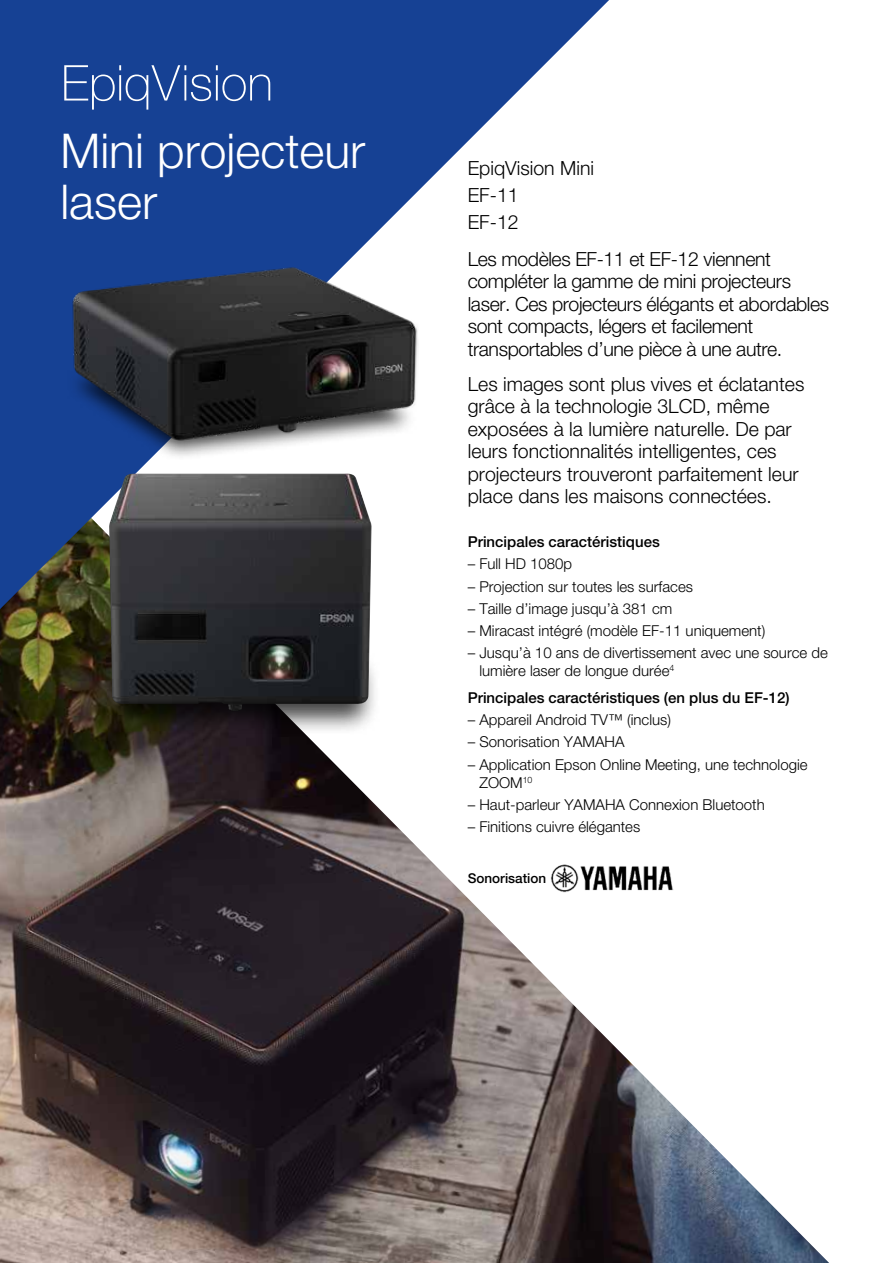
<style>
.page{position:relative;width:893px;height:1263px;background:#fff}
.page>*{position:absolute;margin:0;border:0;box-sizing:border-box;transform-origin:0 0}
.t1{font:300 48px/51px "Helvetica Neue LT";color:#fff}
.t2{font:300 19.5px/22.5px "Helvetica Neue LT";color:#000}
.t3{font:300 19.5px/22.5px "Helvetica Neue LT";letter-spacing:-.02em;color:#000}
.t4{font:300 15px/18px "Helvetica Neue LT";color:#000}
.t5{font:500 15px "Helvetica Neue LT";color:#000}
.t6{font:500 13.5px "Helvetica Neue LT";color:#000}
</style>
<div class="page">
<img style="left:0;top:609px;width:829px;height:654px">
<svg style="left:0;top:0;width:609px;height:609px;fill:#164194"></svg>
<div style="left:65px;top:348px;width:353px;height:113px;background:#000;opacity:.75"></div>
<img style="left:64px;top:252px;width:361px;height:203px">
<div style="left:99px;top:649px;width:282px;height:87px;background:#000;opacity:.75"></div>
<img style="left:109px;top:473px;width:263px;height:238px">
<img style="left:551px;top:863px;width:122px;height:29px">
<svg style="left:64px;top:65px;width:206px;height:45px;background:#355aa2"></svg>
<h1 class="t1" style="left:60px;top:125px;width:306px">Mini projecteur laser</h1>
<h2 class="t2" style="left:468px;top:154px;width:128px;line-height:26.7px">EpiqVision Mini<br>EF-11<br>EF-12</h2>
<h2 class="t3" style="left:468px;top:247px;width:363px">Les modèles EF-11 et EF-12 viennent compléter la gamme de mini projecteurs laser. Ces projecteurs élégants et abordables sont compacts, légers et facilement transportables d’une pièce à une autre.</h2>
<h2 class="t2" style="left:468px;top:372px;width:338px">Les images sont plus vives et éclatantes grâce à la technologie 3LCD, même exposées à la lumière naturelle. De par leurs fonctionnalités intelligentes, ces projecteurs trouveront parfaitement leur place dans les maisons connectées.</h2>
<p class="t5" style="left:468px;top:533px;width:194px">Principales caractéristiques</p>
<p class="t4" style="left:468px;top:555px;width:106px">– Full HD 1080p</p>
<p class="t4" style="left:468px;top:577px;width:227px">– Projection sur toutes les surfaces</p>
<p class="t4" style="left:468px;top:599px;width:206px">– Taille d’image jusqu’à 381 cm</p>
<p class="t4" style="left:468px;top:621px;width:299px">– Miracast intégré (modèle EF-11 uniquement)</p>
<p class="t4" style="left:479px;top:644px;width:350px;text-indent:-12px">– Jusqu’à 10 ans de divertissement avec une source de lumière laser de longue durée<sup>4</sup></p>
<p class="t5" style="left:468px;top:688px;width:323px">Principales caractéristiques (en plus du EF-12)</p>
<p class="t4" style="left:468px;top:710px;width:205px">– Appareil Android TV™ (inclus)</p>
<p class="t4" style="left:468px;top:733px;width:158px">– Sonorisation YAMAHA</p>
<p class="t4" style="left:479px;top:755px;width:330px;text-indent:-12px">– Application Epson Online Meeting, une technologie<br>ZOOM<sup>10</sup></p>
<p class="t4" style="left:468px;top:795px;width:299px">– Haut-parleur YAMAHA Connexion Bluetooth</p>
<p class="t4" style="left:468px;top:817px;width:174px">– Finitions cuivre élégantes</p>
<p class="t6" style="left:468px;top:870px;width:80px">Sonorisation</p>
</div>
